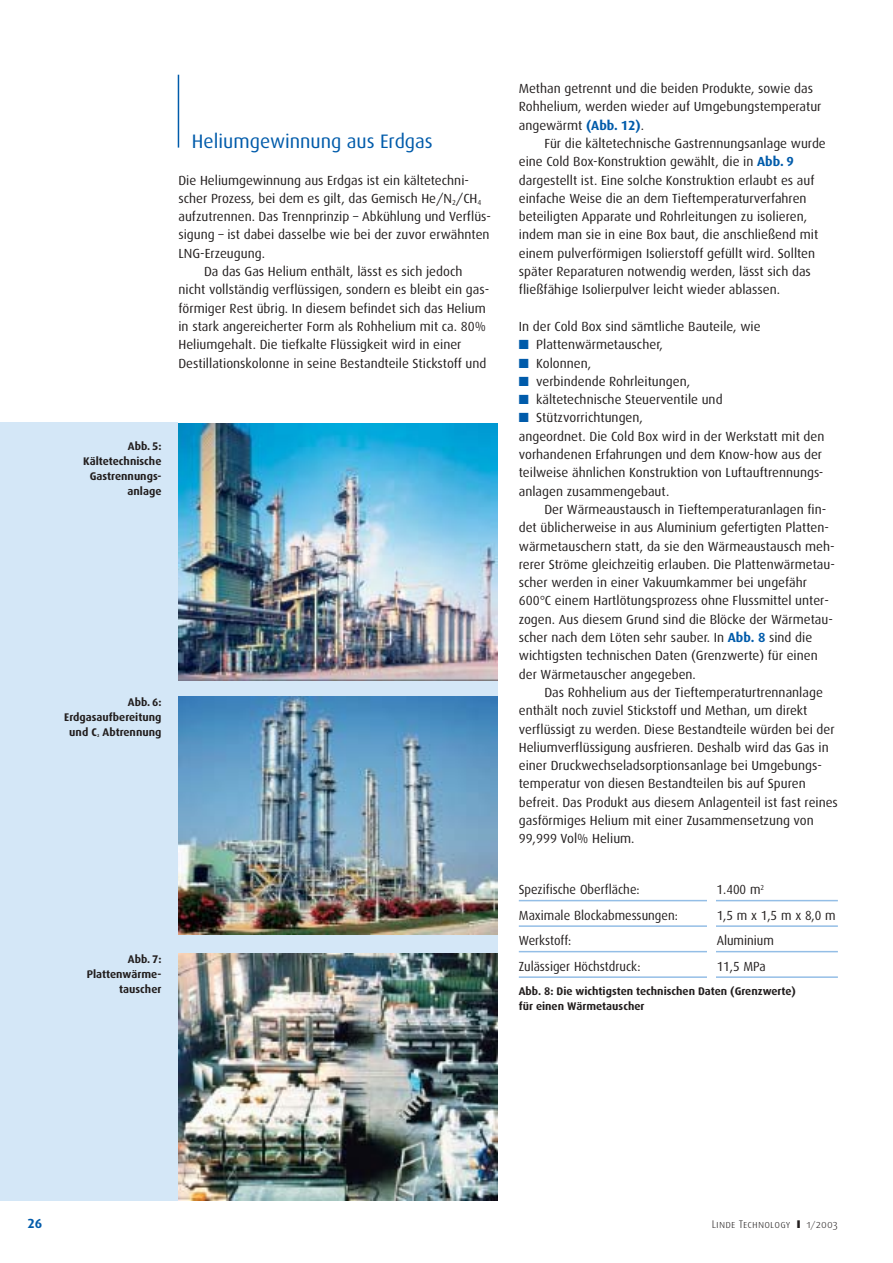
<style>
.page{position:relative;width:893px;height:1263px;background:#fff}
.page>*{position:absolute;margin:0;border:0;box-sizing:border-box;transform-origin:0 0}
.t1{font:19.5px "Dax";color:#005baa}
.t2{font:13.2px/18.3px "Dax";color:#231f1f}
.t3{font:13.2px "Dax";color:#231f1f;scale:.95 1}
.t4{font:700 13.2px "Dax";color:#005baa}
.t5{font:700 11.1px/15px "Dax";color:#231f1f;text-align:right}
.t6{font:11.1px "Dax Light Caps";letter-spacing:.015em;color:#231f1f}
.t7{font:700 4.2px "Dax";color:#231f1f}
.s1{font-weight:700;color:#005baa}
.s2{color:#005baa}
.s3{font-family:"Dax Black Caps"}
.s4{font-size:9px}
</style>
<div class="page">
<hr style="left:519px;top:900px;width:318px;height:1px;background:#94bee6">
<hr style="left:519px;top:925px;width:318px;height:2px;background:#94bee6">
<hr style="left:519px;top:951px;width:318px;height:1px;background:#94bee6">
<hr style="left:519px;top:976px;width:318px;height:2px;background:#94bee6">
<div style="left:0;top:422px;width:497px;height:779px;background:#d4e7f7"></div>
<hr style="left:178px;top:75px;width:1px;height:73px;background:#005baa">
<img style="left:178px;top:423px;width:319px;height:257px">
<img style="left:178px;top:953px;width:319px;height:248px">
<img style="left:178px;top:697px;width:319px;height:238px">
<div style="left:707px;top:880px;width:8px;height:102px;background:#fff"></div>
<h1 class="t1" style="left:192px;top:133px;width:242px">Heliumgewinnung aus Erdgas</h1>
<p class="t2" style="left:178px;top:172px;width:292px">Die Heliumgewinnung aus Erdgas ist ein kältetechni-</p>
<p class="t2" style="left:178px;top:190px;width:304px">scher Prozess, bei dem es gilt, das Gemisch He/N<sub>2</sub>/CH<sub>4</sub></p>
<p class="t2" style="left:178px;top:208px;width:314px">aufzutrennen. Das Trennprinzip – Abkühlung und Verflüs-</p>
<p class="t2" style="left:178px;top:227px;width:312px">sigung – ist dabei dasselbe wie bei der zuvor erwähnten</p>
<p class="t2" style="left:178px;top:245px;width:88px">LNG-Erzeugung.</p>
<p class="t2" style="left:204px;top:263px;width:260px">Da das Gas Helium enthält, lässt es sich jedoch</p>
<p class="t2" style="left:178px;top:282px;width:312px">nicht vollständig verflüssigen, sondern es bleibt ein gas-</p>
<p class="t2" style="left:178px;top:300px;width:309px">förmiger Rest übrig. In diesem befindet sich das Helium</p>
<p class="t2" style="left:178px;top:318px;width:309px">in stark angereicherter Form als Rohhelium mit ca. 80%</p>
<p class="t2" style="left:178px;top:336px;width:284px">Heliumgehalt. Die tiefkalte Flüssigkeit wird in einer</p>
<p class="t2" style="left:178px;top:355px;width:309px">Destillationskolonne in seine Bestandteile Stickstoff und</p>
<p class="t5" style="left:83px;top:439px;width:80px">Abb. 5:<br>Kältetechnische<br>Gastrennungs&shy;anlage</p>
<p class="t5" style="left:128px;top:695px;width:35px">Abb. 6:</p>
<p class="t5" style="left:64px;top:710px;width:99px">Erdgasaufbereitung</p>
<p class="t5" style="left:69px;top:725px;width:29px">und C</p>
<p class="t7" style="left:97px;top:734px;width:4px">2</p>
<p class="t5" style="left:103px;top:725px;width:60px">Abtrennung</p>
<p class="t5" style="left:87px;top:952px;width:76px">Abb. 7:<br>Plattenwärme&shy;tauscher</p>
<p class="t2" style="left:519px;top:80px;width:304px">Methan getrennt und die beiden Produkte, sowie das<br>Rohhelium, werden wieder auf Umgebungstemperatur angewärmt <span class="s1">(Abb. 12)</span>.</p>
<p class="t2" style="left:519px;top:135px;width:308px;text-indent:26px">Für die kältetechnische Gastrennungsanlage wurde eine Cold Box-Konstruktion gewählt, die in <span class="s1">Abb. 9 </span>dargestellt ist. Eine solche Konstruktion erlaubt es auf einfache Weise die an dem Tieftemperaturverfahren beteiligten Apparate und Rohrleitungen zu isolieren, indem man sie in eine Box baut, die anschließend mit einem pulverförmigen Isolierstoff gefüllt wird. Sollten später Reparaturen notwendig werden, lässt sich das fließfähige Isolierpulver leicht wieder ablassen.</p>
<p class="t2" style="left:519px;top:318px;width:243px">In der Cold Box sind sämtliche Bauteile, wie</p>
<p class="t2" style="left:519px;top:336px;width:146px"><span class="s2">■</span> Plattenwärmetauscher,</p>
<p class="t2" style="left:519px;top:355px;width:74px"><span class="s2">■</span> Kolonnen,</p>
<p class="t2" style="left:519px;top:373px;width:173px"><span class="s2">■</span> verbindende Rohrleitungen,</p>
<p class="t2" style="left:519px;top:391px;width:205px"><span class="s2">■</span> kältetechnische Steuerventile und</p>
<p class="t2" style="left:519px;top:410px;width:307px"><span class="s2">■</span> Stützvorrichtungen,<br>angeordnet. Die Cold Box wird in der Werkstatt mit den vorhandenen Erfahrungen und dem Know-how aus der teilweise ähnlichen Konstruktion von Luftauftrennungs&shy;anlagen zusammengebaut.</p>
<p class="t2" style="left:519px;top:501px;width:317px;text-indent:26px">Der Wärmeaustausch in Tieftemperaturanlagen fin&shy;det üblicherweise in aus Aluminium gefertigten Platten&shy;wärmetauschern statt, da sie den Wärmeaustausch meh&shy;rerer Ströme gleichzeitig erlauben. Die Plattenwärmetau&shy;scher werden in einer Vakuumkammer bei ungefähr 600°C einem Hartlötungsprozess ohne Flussmittel unter&shy;zogen. Aus diesem Grund sind die Blöcke der Wärmetau&shy;scher nach dem Löten sehr sauber. In <span class="s1">Abb. 8</span> sind die wichtigsten technischen Daten (Grenzwerte) für einen der Wärmetauscher angegeben.</p>
<p class="t2" style="left:519px;top:684px;width:320px;text-indent:26px">Das Rohhelium aus der Tieftemperaturtrennanlage enthält noch zuviel Stickstoff und Methan, um direkt verflüssigt zu werden. Diese Bestandteile würden bei der Heliumverflüssigung ausfrieren. Deshalb wird das Gas in einer Druckwechseladsorptionsanlage bei Umgebungs&shy;temperatur von diesen Bestandteilen bis auf Spuren befreit. Das Produkt aus diesem Anlagenteil ist fast reines gasförmiges Helium mit einer Zusammensetzung von 99,999 Vol% Helium.</p>
<p class="t3" style="left:519px;top:884px;width:129px">Spezifische Oberfläche:</p>
<p class="t3" style="left:716px;top:884px;width:52px">1.400 m<sup>2</sup></p>
<p class="t3" style="left:519px;top:910px;width:169px">Maximale Blockabmessungen:</p>
<p class="t3" style="left:716px;top:910px;width:127px">1,5 m x 1,5 m x 8,0 m</p>
<p class="t3" style="left:519px;top:935px;width:57px">Werkstoff:</p>
<p class="t3" style="left:716px;top:935px;width:62px">Aluminium</p>
<p class="t3" style="left:519px;top:961px;width:130px">Zulässiger Höchstdruck:</p>
<p class="t3" style="left:716px;top:961px;width:53px">11,5 MPa</p>
<p class="t5" style="left:519px;top:984px;width:279px;text-align:left">Abb. 8: Die wichtigsten technischen Daten (Grenzwerte) für einen Wärmetauscher</p>
<p class="t4" style="left:27px;top:1217px;width:16px">26</p>
<p class="t6" style="left:711px;top:1217px;width:128px">Linde Technology <span class="s3">I</span> 1<span class="s4">/</span>2003</p>
</div>
